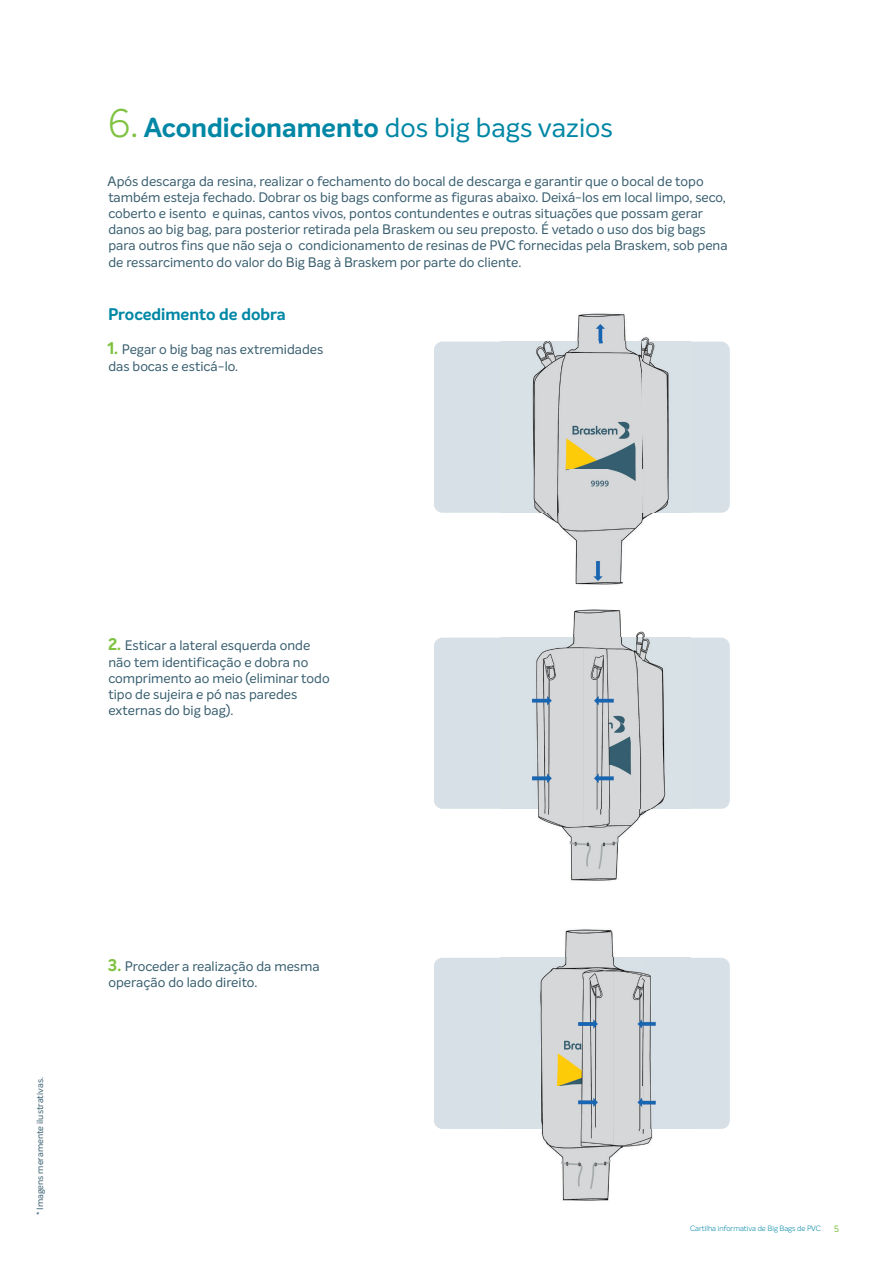
<style>
.page{position:relative;width:893px;height:1263px;background:#fff}
.page>*{position:absolute;margin:0;border:0;box-sizing:border-box;transform-origin:0 0}
.t1{font:700 27px "Intelo";color:#0087a5}
.t2{font:700 16.5px "Intelo";color:#0087a5}
.t3{font:13.5px/16.2px "Intelo";color:#375d6e}
.t4{font:9px "Intelo";color:#375d6e}
.t5{font:9px "Intelo";color:#7fc241}
.t6{font:300 7.5px "Intelo";color:#0087a5}
.s1{font-weight:300;font-size:39px;color:#7fc241}
.s2{font-weight:400}
.s3{font-weight:700;font-size:16.5px;color:#7fc241}
</style>
<div class="page">
<div style="left:434px;top:342px;width:296px;height:171px;background:#d7e0e6;border-radius:9px"></div>
<div style="left:434px;top:638px;width:296px;height:171px;background:#d7e0e6;border-radius:9px"></div>
<div style="left:434px;top:958px;width:296px;height:171px;background:#d7e0e6;border-radius:9px"></div>
<img style="left:501px;top:313px;width:189px;height:272px">
<img style="left:501px;top:609px;width:189px;height:272px">
<img style="left:501px;top:929px;width:189px;height:272px">
<h1 class="t1" style="left:108px;top:116px;width:506px"><span class="s1">6.</span> Acondicionamento <span class="s2">dos big bags vazios</span></h1>
<p class="t3" style="left:108px;top:174px;width:621px">Após descarga da resina, realizar o fechamento do bocal de descarga e garantir que o bocal de topo também esteja fechado. Dobrar os big bags conforme as figuras abaixo. Deixá-los em local limpo, seco, coberto e isento e quinas, cantos vivos, pontos contundentes e outras situações que possam gerar danos ao big bag, para posterior retirada pela Braskem ou seu preposto. É vetado o uso dos big bags para outros fins que não seja o condicionamento de resinas de PVC fornecidas pela Braskem, sob pena de ressarcimento do valor do Big Bag à Braskem por parte do cliente.</p>
<p class="t2" style="left:108px;top:307px;width:179px">Procedimento de dobra</p>
<p class="t3" style="left:107px;top:342px;width:217px"><span class="s3">1.</span> Pegar o big bag nas extremidades das bocas e esticá-lo.</p>
<p class="t3" style="left:108px;top:639px;width:223px"><span class="s3">2.</span> Esticar a lateral esquerda onde não tem identificação e dobra no comprimento ao meio (eliminar todo tipo de sujeira e pó nas paredes externas do big bag).</p>
<p class="t4" style="left:36px;top:1215px;width:140px;rotate:-90deg">* Imagens meramente ilustrativas.</p>
<p class="t3" style="left:108px;top:959px;width:213px"><span class="s3">3.</span> Proceder a realização da mesma operação do lado direito.</p>
<p class="t6" style="left:690px;top:1225px;width:133px">Cartilha informativa de Big Bags de PVC</p>
<p class="t5" style="left:834px;top:1225px;width:6px">5</p>
</div>
